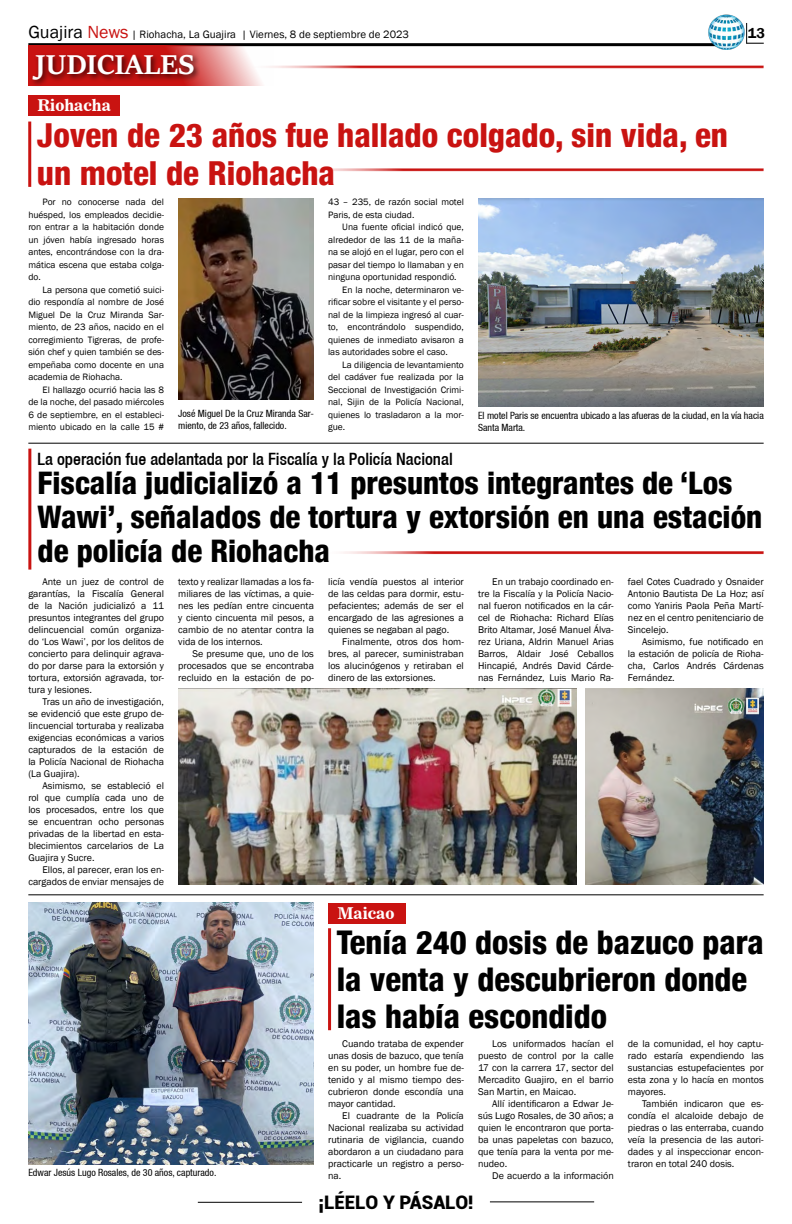
<style>
.page{position:relative;width:792px;height:1224px;background:#fff}
.page>*{position:absolute;margin:0;border:0;box-sizing:border-box;transform-origin:0 0}
.t1{font:800 condensed 33.1px/37.3px "Helvetica 87";color:#c91311}
.t2{font:800 condensed 32.6px/36.9px "Helvetica 87";color:#000}
.t3{font:800 condensed 31.1px/34.1px "Helvetica 87";color:#000}
.t4{font:700 30px "Sitka Heading";color:#fff}
.t5{font:900 18.7px "Roboto";color:#000}
.t6{font:500 condensed 17px "Helvetica 67";color:#000}
.t7{font:16px "News 706 BT Bold C";color:#fff}
.t8{font:600 14.7px "Franklin Gothic";color:#000}
.t9{font:11px "Franklin Gothic";color:#000}
.t10{font:10px/12px "Franklin Gothic";color:#000;text-align:justify}
.t11{font:condensed 10px/12px "Helvetica 57";color:#000}
.t12{font:9.5px/12.5px "Franklin Gothic";color:#000;text-align:justify}
.s1{font-size:18px}
.s2{font-size:18px;color:#c91311}
</style>
<div class="page">
<hr style="left:198px;top:1202px;width:104px;height:1px;background:#000">
<hr style="left:490px;top:1201px;width:104px;height:1px;background:#000">
<hr style="left:28px;top:43px;width:688px;height:3px;background:#000">
<img style="left:708px;top:14px;width:37px;height:36px">
<svg style="left:746px;top:23px;width:18px;height:21px"></svg>
<svg style="left:28px;top:45px;width:245px;height:41px"></svg>
<div style="left:29px;top:52px;width:172px;height:35px;background:#000;opacity:.75"></div>
<hr style="left:246px;top:66px;width:518px;height:3px;background:#c91311">
<hr style="left:290px;top:168px;width:474px;height:3px;background:#c91311">
<hr style="left:321px;top:551px;width:443px;height:3px;background:#c91311">
<hr style="left:328px;top:928px;width:3px;height:102px;background:#c91311">
<hr style="left:28px;top:122px;width:3px;height:65px;background:#c91311">
<div style="left:328px;top:903px;width:77px;height:21px;background:#c91311"></div>
<div style="left:28px;top:95px;width:92px;height:21px;background:#c91311"></div>
<hr style="left:28px;top:895px;width:736px;height:1px;background:#000">
<hr style="left:28px;top:443px;width:736px;height:1px;background:#000">
<hr style="left:28px;top:449px;width:3px;height:121px;background:#c91311">
<img style="left:178px;top:688px;width:399px;height:197px">
<img style="left:586px;top:688px;width:178px;height:197px">
<img style="left:28px;top:903px;width:286px;height:261px">
<img style="left:178px;top:198px;width:136px;height:202px">
<img style="left:478px;top:198px;width:286px;height:209px">
<p class="t9" style="left:28px;top:28px;width:382px"><span class="s1">Guajira</span> <span class="s2">News</span> | Riohacha, La Guajira | Viernes, 8 de septiembre de 2023</p>
<h3 class="t8" style="left:748px;top:24px;width:19px">13</h3>
<h3 class="t4" style="left:35px;top:42px;width:161px">JUDICIALES</h3>
<h3 class="t7" style="left:38px;top:96px;width:75px">Riohacha</h3>
<h1 class="t1" style="left:37px;top:116px;width:693px">Joven de 23 años fue hallado colgado, sin vida, en un motel de Riohacha</h1>
<p class="t12" style="left:328px;top:196px;width:137px">43 – 235, de razón social motel<br>Paris, de esta ciudad.</p>
<p class="t12" style="left:342px;top:221px;width:123px">Una fuente oficial indicó que,</p>
<p class="t12" style="left:328px;top:233px;width:137px">alrededor de las 11 de la maña-</p>
<p class="t12" style="left:328px;top:246px;width:137px">na se alojó en el lugar, pero con el</p>
<p class="t12" style="left:328px;top:258px;width:137px">pasar del tiempo lo llamaban y en</p>
<p class="t12" style="left:328px;top:271px;width:130px">ninguna oportunidad respondió.</p>
<p class="t12" style="left:342px;top:283px;width:123px">En la noche, determinaron ve-</p>
<p class="t12" style="left:328px;top:296px;width:137px">rificar sobre el visitante y el perso-</p>
<p class="t12" style="left:328px;top:308px;width:137px">nal de la limpieza ingresó al cuar-</p>
<p class="t12" style="left:328px;top:321px;width:137px">to, encontrándolo suspendido,</p>
<p class="t12" style="left:328px;top:333px;width:137px">quienes de inmediato avisaron a</p>
<p class="t12" style="left:328px;top:346px;width:121px">las autoridades sobre el caso.</p>
<p class="t12" style="left:342px;top:358px;width:123px">La diligencia de levantamiento</p>
<p class="t12" style="left:328px;top:371px;width:137px">del cadáver fue realizada por la</p>
<p class="t12" style="left:328px;top:383px;width:137px">Seccional de Investigación Crimi-</p>
<p class="t12" style="left:328px;top:396px;width:137px">nal, Sijin de la Policía Nacional,</p>
<p class="t12" style="left:328px;top:408px;width:137px">quienes lo trasladaron a la mor-</p>
<p class="t12" style="left:328px;top:421px;width:19px">gue.</p>
<p class="t12" style="left:28px;top:196px;width:137px;text-indent:14px">Por no conocerse nada del huésped, los empleados decidie&shy;ron entrar a la habitación donde un jóven había ingresado horas antes, encontrándose con la dra&shy;mática escena que estaba colga&shy;do.</p>
<p class="t12" style="left:28px;top:283px;width:137px;text-indent:14px">La persona que cometió suici&shy;dio respondía al nombre de José Miguel De la Cruz Miranda Sar&shy;miento, de 23 años, nacido en el corregimiento Tigreras, de profe&shy;sión chef y quien también se des&shy;empeñaba como docente en una academia de Riohacha.</p>
<p class="t12" style="left:28px;top:383px;width:137px;text-indent:14px">El hallazgo ocurrió hacia las 8 de la noche, del pasado miércoles 6 de septiembre, en el estableci&shy;miento ubicado en la calle 15 #</p>
<p class="t11" style="left:178px;top:407px;width:137px">José Miguel De la Cruz Miranda Sar&shy;miento, de 23 años, fallecido.</p>
<p class="t11" style="left:478px;top:410px;width:287px">El motel Paris se encuentra ubicado a las afueras de la ciudad, en la vía hacia<br>Santa Marta.</p>
<h3 class="t6" style="left:38px;top:448px;width:417px">La operación fue adelantada por la Fiscalía y la Policía Nacional</h3>
<h3 class="t3" style="left:38px;top:465px;width:726px">Fiscalía judicializó a 11 presuntos integrantes de ‘Los<br>Wawi’, señalados de tortura y extorsión en una estación de policía de Riohacha</h3>
<p class="t10" style="left:28px;top:576px;width:137px;text-indent:14px">Ante un juez de control de garantías, la Fiscalía General de la Nación judicializó a 11 presuntos integrantes del grupo delincuencial común organiza&shy;do ‘Los Wawi’, por los delitos de concierto para delinquir agrava&shy;do por darse para la extorsión y tortura, extorsión agravada, tor&shy;tura y lesiones.</p>
<p class="t10" style="left:28px;top:696px;width:137px;text-indent:14px">Tras un año de investigación, se evidenció que este grupo de&shy;lincuencial torturaba y realizaba exigencias económicas a varios capturados de la estación de la Policía Nacional de Riohacha (La Guajira).</p>
<p class="t10" style="left:28px;top:780px;width:137px;text-indent:14px">Asimismo, se estableció el rol que cumplía cada uno de los procesados, entre los que se encuentran ocho personas privadas de la libertad en esta&shy;blecimientos carcelarios de La Guajira y Sucre.</p>
<p class="t10" style="left:28px;top:864px;width:137px;text-align:right">Ellos, al parecer, eran los en&shy;cargados de enviar mensajes de</p>
<p class="t10" style="left:178px;top:576px;width:137px">texto y realizar llamadas a los fa&shy;miliares de las víctimas, a quie&shy;nes les pedían entre cincuenta y ciento cincuenta mil pesos, a cambio de no atentar contra la vida de los internos.</p>
<p class="t10" style="left:178px;top:648px;width:137px;text-indent:14px">Se presume que, uno de los procesados que se encontraba recluido en la estación de po-</p>
<p class="t11" style="left:28px;top:1166px;width:190px">Edwar Jesús Lugo Rosales, de 30 años, capturado.</p>
<p class="t10" style="left:328px;top:576px;width:137px">licía vendía puestos al interior de las celdas para dormir, estu&shy;pefacientes; además de ser el encargado de las agresiones a quienes se negaban al pago.</p>
<p class="t10" style="left:328px;top:636px;width:137px;text-indent:14px">Finalmente, otros dos hom&shy;bres, al parecer, suministraban los alucinógenos y retiraban el dinero de las extorsiones.</p>
<p class="t10" style="left:478px;top:576px;width:137px;text-indent:14px">En un trabajo coordinado en&shy;tre la Fiscalía y la Policía Nacio&shy;nal fueron notificados en la cár&shy;cel de Riohacha: Richard Elías Brito Altamar, José Manuel Álva&shy;rez Uriana, Aldrin Manuel Arias Barros, Aldair José Ceballos Hincapié, Andrés David Cárde&shy;nas Fernández, Luis Mario Ra-</p>
<p class="t10" style="left:628px;top:576px;width:137px">fael Cotes Cuadrado y Osnaider Antonio Bautista De La Hoz; así como Yaniris Paola Peña Martí&shy;nez en el centro penitenciario de Sincelejo.</p>
<p class="t10" style="left:628px;top:636px;width:137px;text-indent:14px">Asimismo, fue notificado en la estación de policía de Rioha&shy;cha, Carlos Andrés Cárdenas Fernández.</p>
<h3 class="t7" style="left:338px;top:904px;width:58px">Maicao</h3>
<h2 class="t2" style="left:337px;top:923px;width:429px">Tenía 240 dosis de bazuco para la venta y descubrieron donde las había escondido</h2>
<p class="t10" style="left:328px;top:1038px;width:137px;text-indent:14px">Cuando trataba de expender unas dosis de bazuco, que tenía en su poder, un hombre fue de&shy;tenido y al mismo tiempo des&shy;cubrieron donde escondía una mayor cantidad.</p>
<p class="t10" style="left:328px;top:1110px;width:137px;text-indent:14px">El cuadrante de la Policía Nacional realizaba su actividad rutinaria de vigilancia, cuando abordaron a un ciudadano para practicarle un registro a perso&shy;na.</p>
<p class="t10" style="left:478px;top:1038px;width:137px;text-indent:14px">Los uniformados hacían el puesto de control por la calle 17 con la carrera 17, sector del Mercadito Guajiro, en el barrio San Martin, en Maicao.</p>
<p class="t10" style="left:478px;top:1098px;width:137px;text-indent:14px">Allí identificaron a Edwar Je&shy;sús Lugo Rosales, de 30 años; a quien le encontraron que porta&shy;ba unas papeletas con bazuco, que tenía para la venta por me&shy;nudeo.</p>
<p class="t10" style="left:492px;top:1170px;width:123px">De acuerdo a la información</p>
<p class="t10" style="left:628px;top:1038px;width:137px">de la comunidad, el hoy captu&shy;rado estaría expendiendo las sustancias estupefacientes por esta zona y lo hacía en montos mayores.</p>
<p class="t10" style="left:628px;top:1098px;width:137px;text-indent:14px">También indicaron que es&shy;condía el alcaloide debajo de piedras o las enterraba, cuando veía la presencia de las autori&shy;dades y al inspeccionar encon&shy;traron en total 240 dosis.</p>
<h3 class="t5" style="left:318px;top:1189px;width:157px">¡LÉELO Y PÁSALO!</h3>
</div>
